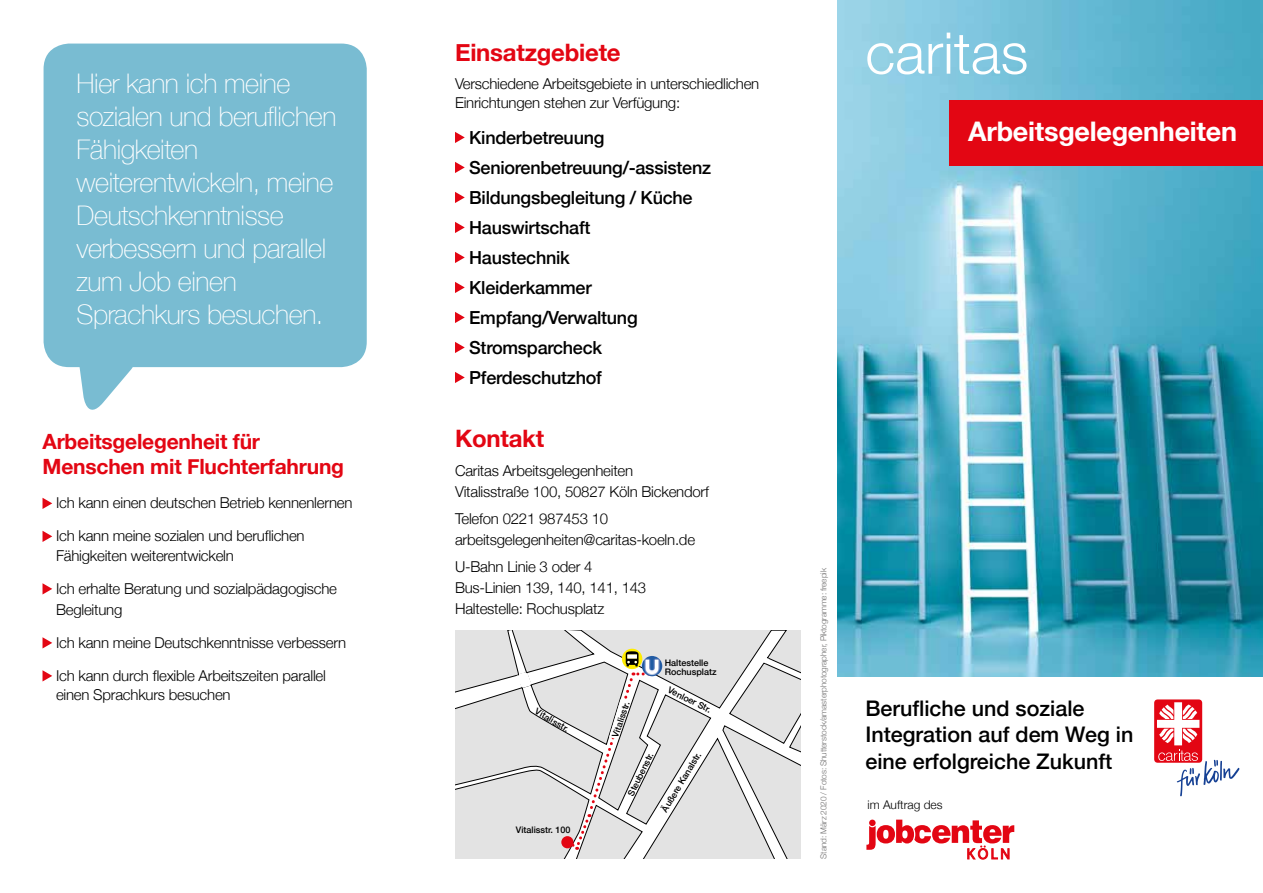
<style>
.page{position:relative;width:1263px;height:893px;background:#fff}
.page>*{position:absolute;margin:0;border:0;box-sizing:border-box;transform-origin:0 0}
.t1{font:300 57.45px "Helvetica Neue";color:#fff}
.t2{font:100 27px/33px "Helvetica Neue";letter-spacing:-.015em;color:#fff}
.t3{font:700 27px "Helvetica Neue";letter-spacing:-.01em;color:#fff}
.t4{font:700 24px "Helvetica Neue";letter-spacing:-.01em;color:#e30613}
.t5{font:500 21.45px/26.4px "Helvetica Neue";color:#000}
.t6{font:700 21px/25.2px "Helvetica Neue";letter-spacing:-.01em;color:#e30613}
.t7{font:500 18px/30px "Helvetica Neue";letter-spacing:-.015em;color:#000}
.t8{font:300 15px/21px "Helvetica Neue";letter-spacing:-.015em;color:#000}
.t9{font:300 12px "Helvetica Neue";color:#000}
.t10{font:500 9px/9px "Helvetica Neue";color:#000}
.t11{font:300 8.25px "Helvetica Neue";letter-spacing:-.015em;color:#706f6f}
</style>
<div class="page">
<svg style="left:43px;top:498px;width:9px;height:11px"></svg>
<svg style="left:43px;top:531px;width:9px;height:11px"></svg>
<svg style="left:43px;top:583px;width:9px;height:11px"></svg>
<svg style="left:43px;top:637px;width:9px;height:11px"></svg>
<svg style="left:43px;top:670px;width:9px;height:11px"></svg>
<img style="left:838px;top:0;width:425px;height:677px">
<svg style="left:455px;top:132px;width:10px;height:11px"></svg>
<svg style="left:455px;top:162px;width:10px;height:11px"></svg>
<svg style="left:455px;top:192px;width:10px;height:11px"></svg>
<svg style="left:455px;top:222px;width:10px;height:11px"></svg>
<svg style="left:455px;top:252px;width:10px;height:11px"></svg>
<svg style="left:455px;top:282px;width:10px;height:11px"></svg>
<svg style="left:455px;top:312px;width:10px;height:11px"></svg>
<svg style="left:455px;top:342px;width:10px;height:11px"></svg>
<svg style="left:455px;top:372px;width:10px;height:11px"></svg>
<div style="left:1154px;top:699px;width:48px;height:64px;background:#e30613;border-radius:4px"></div>
<svg style="left:1157px;top:702px;width:82px;height:94px"></svg>
<svg style="left:866px;top:820px;width:148px;height:39px"></svg>
<div style="left:949px;top:100px;width:314px;height:65px;background:#e30613"></div>
<div style="left:44px;top:44px;width:323px;height:323px;background:#79bcd2;border-radius:26px"></div>
<svg style="left:76px;top:367px;width:71px;height:43px"></svg>
<svg style="left:455px;top:631px;width:345px;height:228px"></svg>
<svg style="left:762px;top:657px;width:7px;height:6px"></svg>
<div style="left:561px;top:836px;width:12px;height:12px;background:#e30613;border-radius:50%"></div>
<svg style="left:567px;top:672px;width:82px;height:178px"></svg>
<img style="left:642px;top:656px;width:13px;height:20px">
<svg style="left:516px;top:672px;width:16px;height:16px"></svg>
<svg style="left:622px;top:649px;width:20px;height:20px"></svg>
<svg style="left:626px;top:651px;width:12px;height:15px"></svg>
<h2 class="t2" style="left:77px;top:66px;width:261px">Hier kann ich meine sozialen und beruflichen<br>Fähigkeiten weiterentwickeln, meine<br>Deutschkenntnisse verbessern und parallel zum Job einen<br>Sprachkurs besuchen.</h2>
<h3 class="t6" style="left:43px;top:429px;width:303px">Arbeitsgelegenheit für<br>Menschen mit Fluchterfahrung</h3>
<p class="t8" style="left:56px;top:491px;width:298px">Ich kann einen deutschen Betrieb kennenlernen</p>
<p class="t8" style="left:56px;top:525px;width:250px;line-height:19.5px">Ich kann meine sozialen und beruflichen<br>Fähigkeiten weiterentwickeln</p>
<p class="t8" style="left:56px;top:577px;width:282px">Ich erhalte Beratung und sozialpädagogische<br>Begleitung</p>
<p class="t8" style="left:56px;top:631px;width:292px">Ich kann meine Deutschkenntnisse verbessern</p>
<p class="t8" style="left:56px;top:664px;width:271px;line-height:19.5px">Ich kann durch flexible Arbeitszeiten parallel einen Sprachkurs besuchen</p>
<h3 class="t4" style="left:455px;top:33px;width:167px">Einsatzgebiete</h3>
<p class="t8" style="left:455px;top:73px;width:306px;line-height:19.5px">Verschiedene Arbeitsgebiete in unterschiedlichen<br>Einrichtungen stehen zur Verfügung:</p>
<p class="t7" style="left:469px;top:122px;width:243px">Kinderbetreuung<br>Seniorenbetreuung/-assistenz<br>Bildungsbegleitung / Küche<br>Hauswirtschaft<br>Haustechnik<br>Kleiderkammer<br>Empfang/Verwaltung<br>Stromsparcheck<br>Pferdeschutzhof</p>
<h3 class="t4" style="left:455px;top:420px;width:91px">Kontakt</h3>
<p class="t8" style="left:455px;top:459px;width:255px">Caritas Arbeitsgelegenheiten<br>Vitalisstraße 100, 50827 Köln Bickendorf</p>
<p class="t8" style="left:455px;top:507px;width:242px">Telefon 0221 987453 10 arbeitsgelegenheiten@caritas-koeln.de</p>
<p class="t8" style="left:455px;top:555px;width:193px">U-Bahn Linie 3 oder 4<br>Bus-Linien 139, 140, 141, 143<br>Haltestelle: Rochusplatz</p>
<p class="t10" style="left:538px;top:706px;width:39px;rotate:30deg">Vitalisstr.</p>
<p class="t10" style="left:610px;top:736px;width:39px;rotate:-71deg">Vitalisstr.</p>
<p class="t10" style="left:665px;top:657px;width:53px">Haltestelle<br>Rochusplatz</p>
<p class="t10" style="left:671px;top:685px;width:49px;rotate:26deg">Venloer Str.</p>
<p class="t10" style="left:516px;top:825px;width:56px">Vitalisstr. 100</p>
<p class="t10" style="left:659px;top:808px;width:69px;rotate:-59deg">Äußere Kanalstr.</p>
<p class="t10" style="left:626px;top:793px;width:49px;rotate:-64deg">Steubenstr.</p>
<h1 class="t1" style="left:865px;top:7px;width:164px">caritas</h1>
<h2 class="t3" style="left:968px;top:110px;width:270px">Arbeitsgelegenheiten</h2>
<p class="t11" style="left:817px;top:859px;width:292px;rotate:-90deg">Stand: März 2020 / Fotos: Shutterstock/amasterphotographer, Piktogramme: freepik</p>
<h3 class="t5" style="left:865px;top:693px;width:270px">Berufliche und soziale<br>Integration auf dem Weg in eine erfolgreiche Zukunft</h3>
<p class="t9" style="left:867px;top:795px;width:77px">im Auftrag des</p>
</div>
